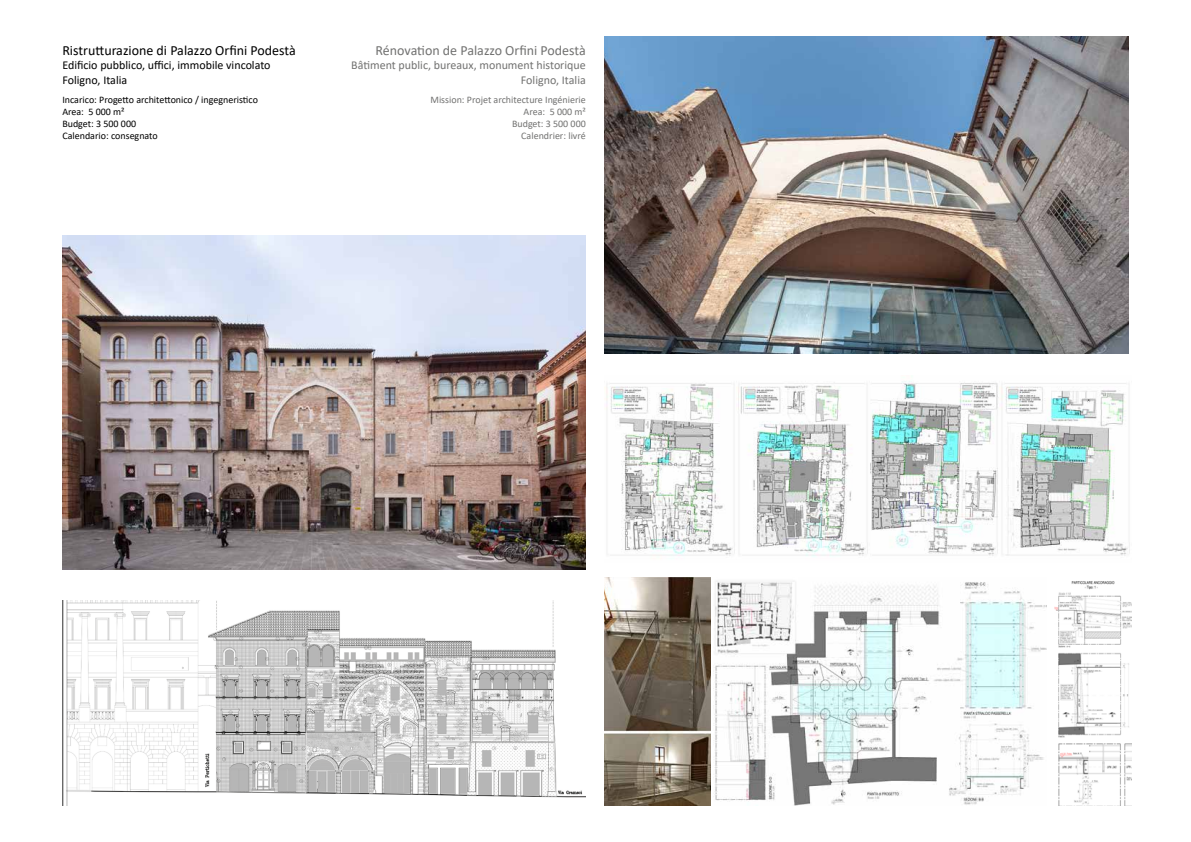
<style>
.page{position:relative;width:1191px;height:842px;background:#fff}
.page>*{position:absolute;margin:0;border:0;box-sizing:border-box;transform-origin:0 0}
.t1{font:14px "Calibri";color:#000}
.t2{font:14px "Calibri";color:#727271}
.t3{font:12px/14.4px "Calibri";color:#000}
.t4{font:12px/14.4px "Calibri";color:#727271;text-align:right}
.t5{font:10px/12px "Calibri";color:#000}
.t6{font:10px/12px "Calibri";color:#727271;text-align:right}
</style>
<div class="page">
<img style="left:62px;top:235px;width:524px;height:335px">
<img style="left:62px;top:601px;width:524px;height:205px">
<img style="left:604px;top:36px;width:524px;height:317px">
<img style="left:713px;top:581px;width:334px;height:224px">
<img style="left:1054px;top:581px;width:78px;height:157px">
<img style="left:1058px;top:744px;width:74px;height:62px">
<img style="left:604px;top:578px;width:107px;height:227px">
<img style="left:604px;top:382px;width:262px;height:175px">
<img style="left:867px;top:381px;width:263px;height:175px">
<h1 class="t1" style="left:62px;top:41px;width:235px">Ristrutturazione di Palazzo Orfini Podestà</h1>
<p class="t3" style="left:62px;top:58px;width:210px">Edificio pubblico, uffici, immobile vincolato<br>Foligno, Italia</p>
<h1 class="t2" style="left:375px;top:41px;width:212px">Rénovation de Palazzo Orfini Podestà</h1>
<p class="t4" style="left:351px;top:58px;width:236px">Bâtiment public, bureaux, monument historique<br>Foligno, Italia</p>
<p class="t5" style="left:62px;top:93px;width:197px">Incarico: Progetto architettonico / ingegneristico<br>Area: 5 000 m²<br>Budget: 3 500 000<br>Calendario: consegnato</p>
<p class="t6" style="left:430px;top:93px;width:157px">Mission: Projet architecture Ingénierie<br>Area: 5 000 m²<br>Budget: 3 500 000<br>Calendrier: livré</p>
</div>
